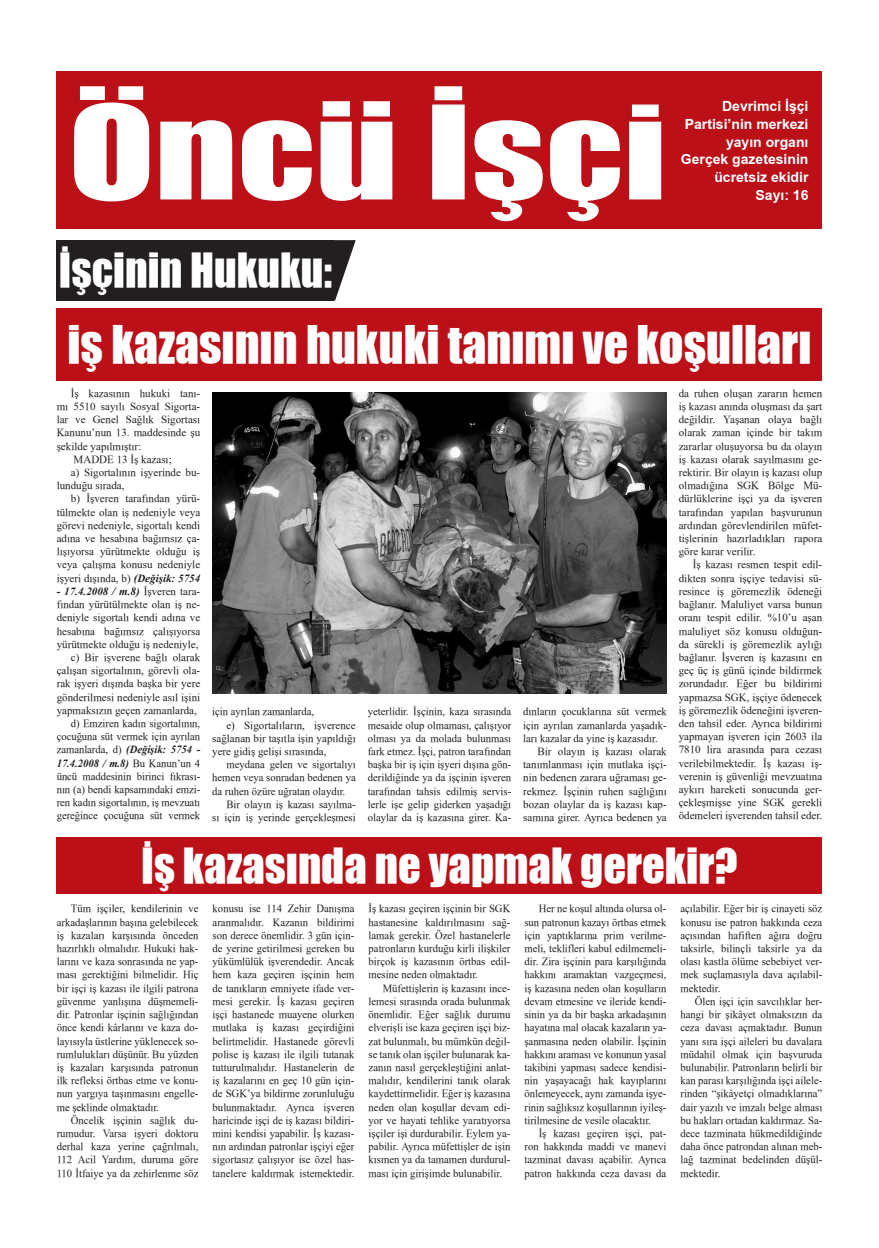
<style>
.page{position:relative;width:879px;height:1248px;background:#fff}
.page>*{position:absolute;margin:0;border:0;box-sizing:border-box;transform-origin:0 0}
.altbaslik{font:47.7px "TR Impact";color:#fff}
.altbaslik-2{font:44.5px "TR Impact";color:#fff}
.t1{font:43.3px "TR Impact";color:#fff}
.t2{font:700 14px/17.8px "TR Arial";color:#fff;text-align:right}
.Ana_yazi_Times{font:11px/13.2px "TR Times New Roman";color:#231f20;text-align:justify}
.s1{font-family:"Times New Roman";font-weight:700;font-style:italic}
</style>
<div class="page">
<div style="left:57px;top:71px;width:765px;height:157px;background:#bb1018"></div>
<svg style="left:74px;top:86px;width:587px;height:135px"></svg>
<svg style="left:56px;top:240px;width:300px;height:60px"></svg>
<div style="left:57px;top:240px;width:277px;height:60px;background:#231f20"></div>
<div style="left:57px;top:308px;width:765px;height:72px;background:#bb1018"></div>
<div style="left:57px;top:836px;width:765px;height:57px;background:#bb1018"></div>
<img style="left:212px;top:393px;width:455px;height:300px">
<p class="t2" style="left:685px;top:97px;width:125px">Devrimci İşçi<br>Partisi’nin merkezi yayın organı</p>
<p class="t2" style="left:681px;top:151px;width:129px">Gerçek gazetesinin ücretsiz ekidir</p>
<p class="t2" style="left:755px;top:186px;width:54px">Sayı: 16</p>
<p class="t1" style="left:59px;top:237px;width:275px">İşçinin Hukuku:</p>
<p class="altbaslik" style="left:68px;top:307px;width:745px">iş kazasının hukuki tanımı ve koşulları</p>
<p class="Ana_yazi_Times" style="left:57px;top:386px;width:145px;text-indent:14px">İş kazasının hukuki tanı&shy;mı 5510 sayılı Sosyal Sigorta&shy;lar ve Genel Sağlık Sigortası Kanunu’nun 13. maddesinde şu şekilde yapılmıştır:</p>
<p class="Ana_yazi_Times" style="left:74px;top:452px;width:100px">MADDE 13 İş kazası;</p>
<p class="Ana_yazi_Times" style="left:57px;top:465px;width:145px;text-indent:14px">a) Sigortalının işyerinde bu&shy;lunduğu sırada,</p>
<p class="Ana_yazi_Times" style="left:57px;top:492px;width:145px;text-indent:14px">b) İşveren tarafından yürü&shy;tülmekte olan iş nedeniyle veya görevi nedeniyle, sigortalı kendi adına ve hesabına bağımsız ça&shy;lışıyorsa yürütmekte olduğu iş veya çalışma konusu nedeniyle işyeri dışında, b) <span class="s1">(Değişik: 5754</span></p>
<p class="Ana_yazi_Times" style="left:57px;top:584px;width:145px"><span class="s1">- 17.4.2008 / m.8)</span> İşveren tara&shy;fından yürütülmekte olan iş ne&shy;deniyle sigortalı kendi adına ve hesabına bağımsız çalışıyorsa yürütmekte olduğu iş nedeniyle,</p>
<p class="Ana_yazi_Times" style="left:57px;top:650px;width:145px;text-indent:14px">c) Bir işverene bağlı olarak çalışan sigortalının, görevli ola&shy;rak işyeri dışında başka bir yere gönderilmesi nedeniyle asıl işini yapmaksızın geçen zamanlarda,</p>
<p class="Ana_yazi_Times" style="left:57px;top:716px;width:145px;text-indent:14px">d) Emziren kadın sigortalının, çocuğuna süt vermek için ayrılan zamanlarda, d) <span class="s1">(Değişik: 5754 - 17.4.2008 / m.8)</span> Bu Kanun’un 4 üncü maddesinin birinci fıkrası&shy;nın (a) bendi kapsamındaki emzi&shy;ren kadın sigortalının, iş mevzuatı gereğince çocuğuna süt vermek</p>
<p class="Ana_yazi_Times" style="left:212px;top:704px;width:103px">için ayrılan zamanlarda,</p>
<p class="Ana_yazi_Times" style="left:212px;top:718px;width:145px;text-indent:14px">e) Sigortalıların, işverence sağlanan bir taşıtla işin yapıldığı yere gidiş gelişi sırasında,</p>
<p class="Ana_yazi_Times" style="left:212px;top:757px;width:145px;text-indent:14px">meydana gelen ve sigortalıyı hemen veya sonradan bedenen ya da ruhen özüre uğratan olaydır.</p>
<p class="Ana_yazi_Times" style="left:212px;top:797px;width:145px;text-align:right">Bir olayın iş kazası sayılma-<br>sı için iş yerinde gerçekleşmesi</p>
<p class="Ana_yazi_Times" style="left:368px;top:704px;width:145px">yeterlidir. İşçinin, kaza sırasında mesaide olup olmaması, çalışıyor olması ya da molada bulunması fark etmez. İşçi, patron tarafından başka bir iş için işyeri dışına gön&shy;derildiğinde ya da işçinin işveren tarafından tahsis edilmiş servis&shy;lerle işe gelip giderken yaşadığı olaylar da iş kazasına girer. Ka-</p>
<p class="Ana_yazi_Times" style="left:523px;top:704px;width:145px">dınların çocuklarına süt vermek için ayrılan zamanlarda yaşadık&shy;ları kazalar da yine iş kazasıdır.</p>
<p class="Ana_yazi_Times" style="left:523px;top:744px;width:145px;text-indent:14px">Bir olayın iş kazası olarak tanımlanması için mutlaka işçi&shy;nin bedenen zarara uğraması ge&shy;rekmez. İşçinin ruhen sağlığını bozan olaylar da iş kazası kap&shy;samına girer. Ayrıca bedenen ya</p>
<p class="Ana_yazi_Times" style="left:679px;top:386px;width:145px">da ruhen oluşan zararın hemen iş kazası anında oluşması da şart değildir. Yaşanan olaya bağlı olarak zaman içinde bir takım zararlar oluşuyorsa bu da olayın iş kazası olarak sayılmasını ge&shy;rektirir. Bir olayın iş kazası olup olmadığına SGK Bölge Mü&shy;dürlüklerine işçi ya da işveren tarafından yapılan başvurunun ardından görevlendirilen müfet&shy;tişlerinin hazırladıkları rapora göre karar verilir.</p>
<p class="Ana_yazi_Times" style="left:679px;top:558px;width:145px;text-indent:14px">İş kazası resmen tespit edil&shy;dikten sonra işçiye tedavisi sü&shy;resince iş göremezlik ödeneği bağlanır. Maluliyet varsa bunun oranı tespit edilir. %10’u aşan maluliyet söz konusu olduğun&shy;da sürekli iş göremezlik aylığı bağlanır. İşveren iş kazasını en geç üç iş günü içinde bildirmek zorundadır. Eğer bu bildirimi yapmazsa SGK, işçiye ödenecek iş göremezlik ödeneğini işveren&shy;den tahsil eder. Ayrıca bildirimi yapmayan işveren için 2603 ila 7810 lira arasında para cezası verilebilmektedir. İş kazası iş&shy;verenin iş güvenliği mevzuatına aykırı hareketi sonucunda ger&shy;çekleşmişse yine SGK gerekli ödemeleri işverenden tahsil eder.</p>
<p class="altbaslik-2" style="left:141px;top:830px;width:598px">İş kazasında ne yapmak gerekir?</p>
<p class="Ana_yazi_Times" style="left:57px;top:901px;width:143px;text-indent:14px">Tüm işçiler, kendilerinin ve arkadaşlarının başına gelebilecek iş kazaları karşısında önceden hazırlıklı olmalıdır. Hukuki hak&shy;larını ve kaza sonrasında ne yap&shy;ması gerektiğini bilmelidir. Hiç bir işçi iş kazası ile ilgili patrona güvenme yanlışına düşmemeli&shy;dir. Patronlar işçinin sağlığından önce kendi kârlarını ve kaza do&shy;layısıyla üstlerine yüklenecek so&shy;rumlulukları düşünür. Bu yüzden iş kazaları karşısında patronun ilk refleksi örtbas etme ve konu&shy;nun yargıya taşınmasını engelle&shy;me şeklinde olmaktadır.</p>
<p class="Ana_yazi_Times" style="left:57px;top:1113px;width:143px;text-indent:14px">Öncelik işçinin sağlık du&shy;rumudur. Varsa işyeri doktoru derhal kaza yerine çağrılmalı, 112 Acil Yardım, duruma göre 110 İtfaiye ya da zehirlenme söz</p>
<p class="Ana_yazi_Times" style="left:213px;top:901px;width:143px">konusu ise 114 Zehir Danışma aranmalıdır. Kazanın bildirimi son derece önemlidir. 3 gün için&shy;de yerine getirilmesi gereken bu yükümlülük işverendedir. Ancak hem kaza geçiren işçinin hem de tanıkların emniyete ifade ver&shy;mesi gerekir. İş kazası geçiren işçi hastanede muayene olurken mutlaka iş kazası geçirdiğini belirtmelidir. Hastanede görevli polise iş kazası ile ilgili tutanak tutturulmalıdır. Hastanelerin de iş kazalarını en geç 10 gün için&shy;de SGK’ya bildirme zorunluluğu bulunmaktadır. Ayrıca işveren haricinde işçi de iş kazası bildiri&shy;mini kendisi yapabilir. İş kazası&shy;nın ardından patronlar işçiyi eğer sigortasız çalışıyor ise özel has&shy;tanelere kaldırmak istemektedir.</p>
<p class="Ana_yazi_Times" style="left:369px;top:901px;width:143px">İş kazası geçiren işçinin bir SGK hastanesine kaldırılmasını sağ&shy;lamak gerekir. Özel hastanelerle patronların kurduğu kirli ilişkiler birçok iş kazasının örtbas edil&shy;mesine neden olmaktadır.</p>
<p class="Ana_yazi_Times" style="left:369px;top:981px;width:143px;text-indent:14px">Müfettişlerin iş kazasını ince&shy;lemesi sırasında orada bulunmak önemlidir. Eğer sağlık durumu elverişli ise kaza geçiren işçi biz&shy;zat bulunmalı, bu mümkün değil&shy;se tanık olan işçiler bulunarak ka&shy;zanın nasıl gerçekleştiğini anlat&shy;malıdır, kendilerini tanık olarak kaydettirmelidir. Eğer iş kazasına neden olan koşullar devam edi&shy;yor ve hayati tehlike yaratıyorsa işçiler işi durdurabilir. Eylem ya&shy;pabilir. Ayrıca müfettişler de işin kısmen ya da tamamen durdurul&shy;ması için girişimde bulunabilir.</p>
<p class="Ana_yazi_Times" style="left:524px;top:901px;width:143px;text-indent:14px">Her ne koşul altında olursa ol&shy;sun patronun kazayı örtbas etmek için yaptıklarına prim verilme&shy;meli, teklifleri kabul edilmemeli&shy;dir. Zira işçinin para karşılığında hakkını aramaktan vazgeçmesi, iş kazasına neden olan koşulların devam etmesine ve ileride kendi&shy;sinin ya da bir başka arkadaşının hayatına mal olacak kazaların ya&shy;şanmasına neden olabilir. İşçinin hakkını araması ve konunun yasal takibini yapması sadece kendisi&shy;nin yaşayacağı hak kayıplarını önlemeyecek, aynı zamanda işye&shy;rinin sağlıksız koşullarının iyileş&shy;tirilmesine de vesile olacaktır.</p>
<p class="Ana_yazi_Times" style="left:524px;top:1126px;width:143px;text-indent:14px">İş kazası geçiren işçi, pat&shy;ron hakkında maddi ve manevi tazminat davası açabilir. Ayrıca patron hakkında ceza davası da</p>
<p class="Ana_yazi_Times" style="left:680px;top:901px;width:143px">açılabilir. Eğer bir iş cinayeti söz konusu ise patron hakkında ceza açısından hafiften ağıra doğru taksirle, bilinçli taksirle ya da olası kastla ölüme sebebiyet ver&shy;mek suçlamasıyla dava açılabil&shy;mektedir.</p>
<p class="Ana_yazi_Times" style="left:680px;top:994px;width:143px;text-indent:14px">Ölen işçi için savcılıklar her&shy;hangi bir şikâyet olmaksızın da ceza davası açmaktadır. Bunun yanı sıra işçi aileleri bu davalara müdahil olmak için başvuruda bulunabilir. Patronların belirli bir kan parası karşılığında işçi ailele&shy;rinden “şikâyetçi olmadıklarına” dair yazılı ve imzalı belge alması bu hakları ortadan kaldırmaz. Sa&shy;dece tazminata hükmedildiğinde daha önce patrondan alınan meb&shy;lağ tazminat bedelinden düşül&shy;mektedir.</p>
</div>
